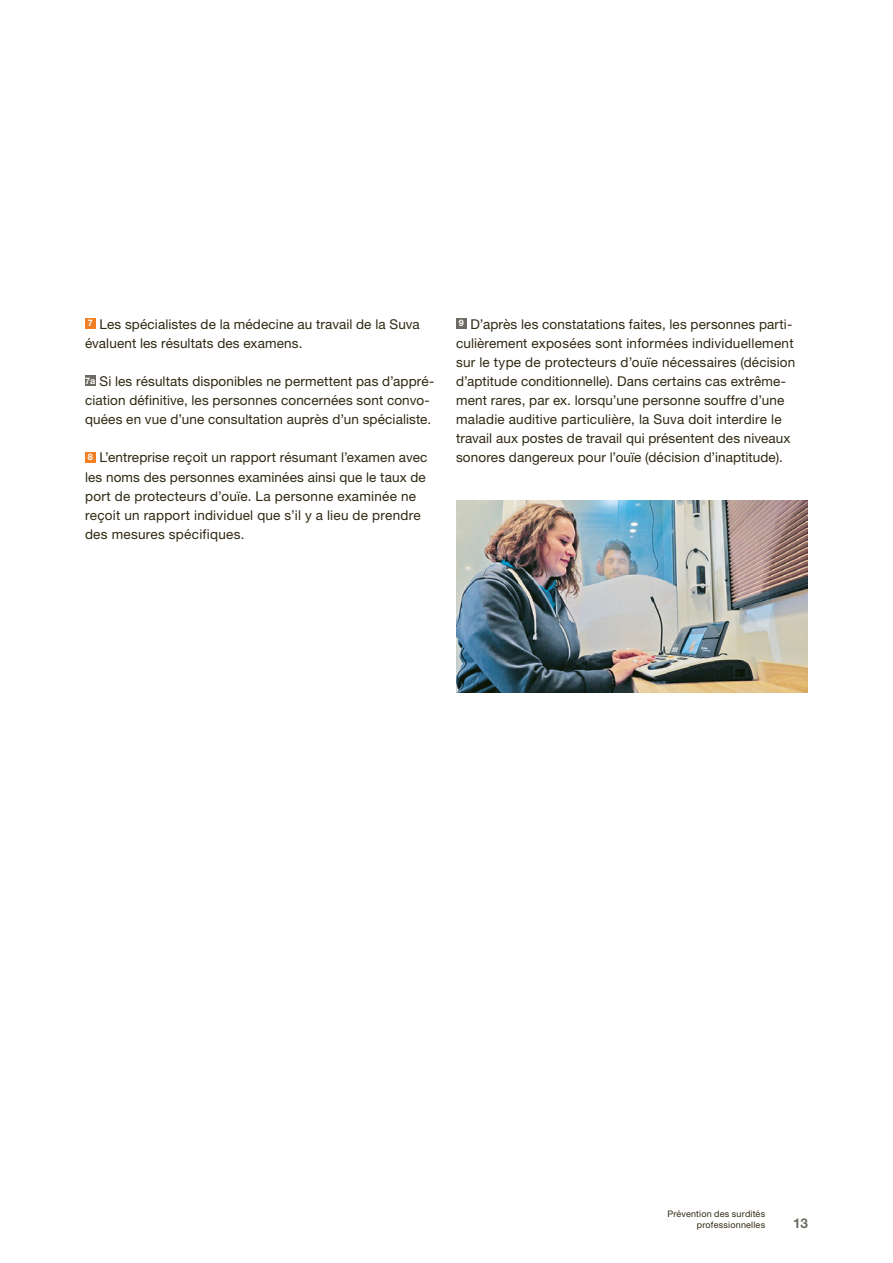
<style>
.page{position:relative;width:893px;height:1263px;background:#fff}
.page>*{position:absolute;margin:0;border:0;box-sizing:border-box;transform-origin:0 0}
.t1{font:13.5px/19.2px "Helvetica Neue LT Std";letter-spacing:.01em;color:#2f2912}
.t2{font:700 13.5px "Helvetica Neue LT Std";color:#6d6a63}
.t3{font:9px/10.6px "Helvetica Neue LT Std";letter-spacing:.02em;color:#2f2912;text-align:right}
</style>
<div class="page">
<img style="left:456px;top:501px;width:352px;height:191px">
<div style="left:85px;top:318px;width:11px;height:10px;background:#f08023"></div>
<div style="left:85px;top:375px;width:11px;height:11px;background:#6d6a63"></div>
<div style="left:85px;top:452px;width:11px;height:10px;background:#f08023"></div>
<div style="left:456px;top:318px;width:11px;height:10px;background:#6d6a63"></div>
<p class="t1" style="left:85px;top:314px;width:336px"><sup>7</sup> Les spécialistes de la médecine au travail de la Suva évaluent les résultats des examens.</p>
<p class="t1" style="left:85px;top:371px;width:351px"><sup>7a</sup> Si les résultats disponibles ne permettent pas d’appré&shy;ciation définitive, les personnes concernées sont convo&shy;quées en vue d’une consultation auprès d’un spécialiste.</p>
<p class="t1" style="left:85px;top:448px;width:344px"><sup>8</sup> L’entreprise reçoit un rapport résumant l’examen avec les noms des personnes examinées ainsi que le taux de port de protecteurs d’ouïe. La personne examinée ne reçoit un rapport individuel que s’il y a lieu de prendre des mesures spécifiques.</p>
<p class="t1" style="left:456px;top:314px;width:341px"><sup>9</sup> D’après les constatations faites, les personnes parti&shy;culièrement exposées sont informées individuellement sur le type de protecteurs d’ouïe nécessaires (décision d’aptitude conditionnelle). Dans certains cas extrême&shy;ment rares, par ex. lorsqu’une personne souffre d’une maladie auditive particulière, la Suva doit interdire le travail aux postes de travail qui présentent des niveaux sonores dangereux pour l’ouïe (décision d’inaptitude).</p>
<p class="t3" style="left:667px;top:1208px;width:99px">Prévention des surdités professionnelles</p>
<p class="t2" style="left:793px;top:1215px;width:16px">13</p>
</div>
